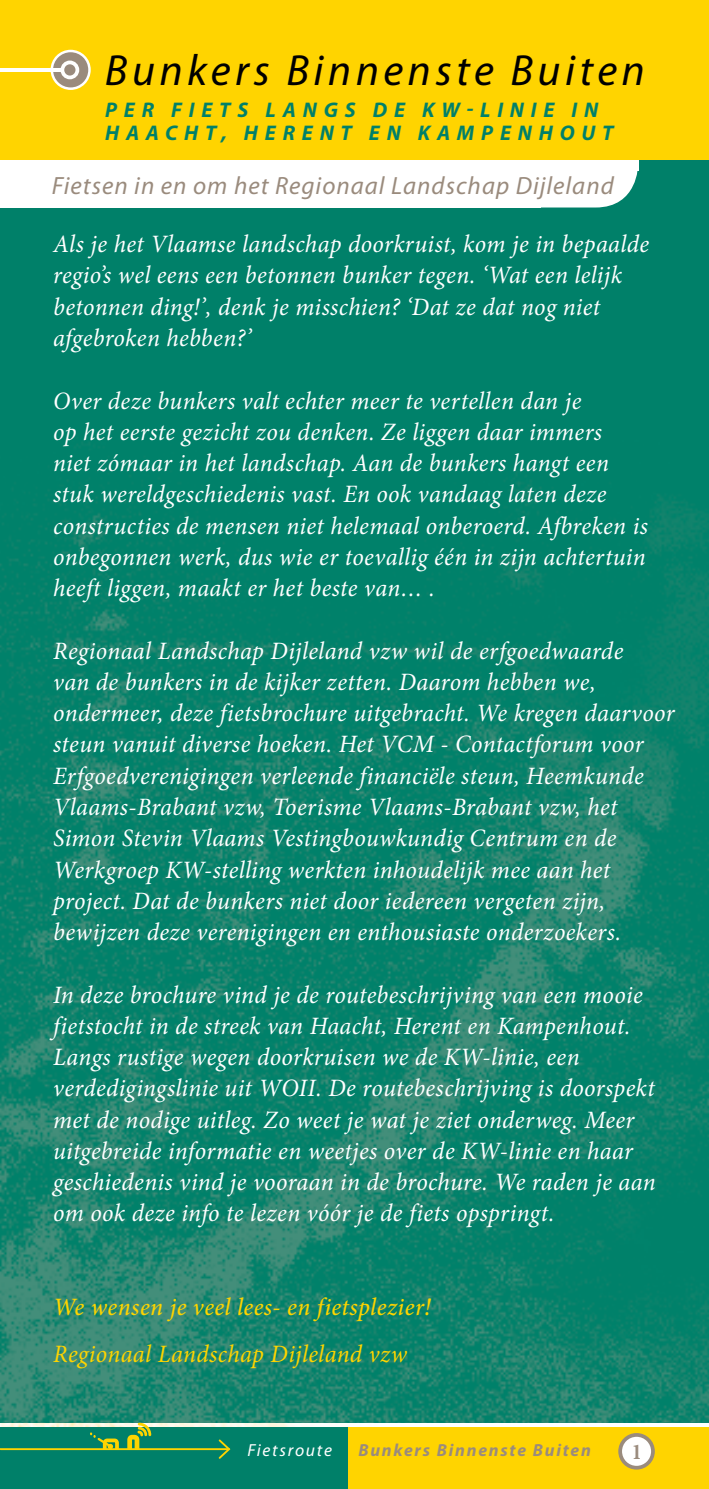
<style>
.page{position:relative;width:709px;height:1489px;background:#fff}
.page>*{position:absolute;margin:0;border:0;box-sizing:border-box;transform-origin:0 0}
.t1{font:italic 43.75px "Myriad Pro";letter-spacing:.1em;color:#000}
.t2{font:italic 25px/31.2px "Minion Pro";letter-spacing:.015em;color:#fff}
.t3{font:italic 25px "Myriad Pro";letter-spacing:.04em;color:#9a8b7d}
.t4{font:italic 500 25px "Minion Pro";letter-spacing:.015em;color:#ffd400}
.t5{font:italic 25px "Minion Pro";letter-spacing:.015em;color:#ffd400}
.t6{font:700 22.5px "Minion Pro";color:#9a8b7d;scale:.9 1}
.t7{font:italic 700 21.25px/22.5px "Myriad Pro";letter-spacing:.32em;color:#008069}
.t8{font:italic 700 17.5px "Myriad Pro";letter-spacing:.1em;color:#9a8b7d}
.t9{font:italic 17.5px "Myriad Pro";letter-spacing:.1em;color:#fff}
</style>
<div class="page">
<div style="left:0;top:0;width:709px;height:1422px;background:#008069"></div>
<img style="left:0;top:442px;width:709px;height:980px">
<div style="left:0;top:120px;width:638px;height:87px;background:#fff;border-radius:42px"></div>
<div style="left:0;top:120px;width:540px;height:87px;background:#fff"></div>
<div style="left:0;top:0;width:709px;height:160px;background:#ffd400"></div>
<hr style="left:0;top:68px;width:62px;height:4px;background:#fff">
<svg style="left:51px;top:50px;width:40px;height:40px"></svg>
<div style="left:330px;top:1427px;width:379px;height:61px;background:#ffd400"></div>
<svg style="left:618px;top:1433px;width:37px;height:36px"></svg>
<div style="left:0;top:1427px;width:347px;height:61px;background:#008069"></div>
<hr style="left:0;top:1447px;width:230px;height:2px;background:#ffd400">
<svg style="left:219px;top:1439px;width:11px;height:19px"></svg>
<svg style="left:127px;top:1422px;width:24px;height:26px"></svg>
<svg style="left:90px;top:1432px;width:29px;height:16px"></svg>
<h1 class="t1" style="left:105px;top:47px;width:541px">Bunkers Binnenste Buiten</h1>
<p class="t7" style="left:105px;top:99px;width:510px">PER FIETS LANGS DE KW-LINIE IN<br>HAACHT, HERENT EN KAMPENHOUT</p>
<p class="t3" style="left:52px;top:172px;width:563px">Fietsen in en om het Regionaal Landschap Dijleland</p>
<p class="t2" style="left:53px;top:228px;width:597px">Als je het Vlaamse landschap doorkruist, kom je in bepaalde regio’s wel eens een betonnen bunker tegen. ‘Wat een lelijk betonnen ding!’, denk je misschien? ‘Dat ze dat nog niet afgebroken hebben?’</p>
<p class="t2" style="left:53px;top:385px;width:596px">Over deze bunkers valt echter meer te vertellen dan je<br>op het eerste gezicht zou denken. Ze liggen daar immers<br>niet zómaar in het landschap. Aan de bunkers hangt een stuk wereldgeschiedenis vast. En ook vandaag laten deze constructies de mensen niet helemaal onberoerd. Afbreken is onbegonnen werk, dus wie er toevallig één in zijn achtertuin heeft liggen, maakt er het beste van… .</p>
<p class="t2" style="left:53px;top:635px;width:623px">Regionaal Landschap Dijleland vzw wil de erfgoedwaarde<br>van de bunkers in de kijker zetten. Daarom hebben we, ondermeer, deze fietsbrochure uitgebracht. We kregen daarvoor steun vanuit diverse hoeken. Het VCM - Contactforum voor Erfgoedverenigingen verleende financiële steun, Heemkunde Vlaams-Brabant vzw, Toerisme Vlaams-Brabant vzw, het Simon Stevin Vlaams Vestingbouwkundig Centrum en de Werkgroep KW-stelling werkten inhoudelijk mee aan het project. Dat de bunkers niet door iedereen vergeten zijn, bewijzen deze verenigingen en enthousiaste onderzoekers.</p>
<p class="t2" style="left:53px;top:978px;width:604px">In deze brochure vind je de routebeschrijving van een mooie fietstocht in de streek van Haacht, Herent en Kampenhout.<br>Langs rustige wegen doorkruisen we de KW-linie, een verdedigingslinie uit WOII. De routebeschrijving is doorspekt met de nodige uitleg. Zo weet je wat je ziet onderweg. Meer uitgebreide informatie en weetjes over de KW-linie en haar geschiedenis vind je vooraan in de brochure. We raden je aan om ook deze info te lezen vóór je de fiets opspringt.</p>
<p class="t4" style="left:53px;top:1289px;width:379px">We wensen je veel lees- en fietsplezier!</p>
<p class="t5" style="left:53px;top:1336px;width:355px">Regionaal Landschap Dijleland vzw</p>
<p class="t9" style="left:247px;top:1440px;width:86px">Fietsroute</p>
<p class="t8" style="left:358px;top:1439px;width:234px">Bunkers Binnenste Buiten</p>
<p class="t6" style="left:631px;top:1435px;width:13px">1</p>
</div>
